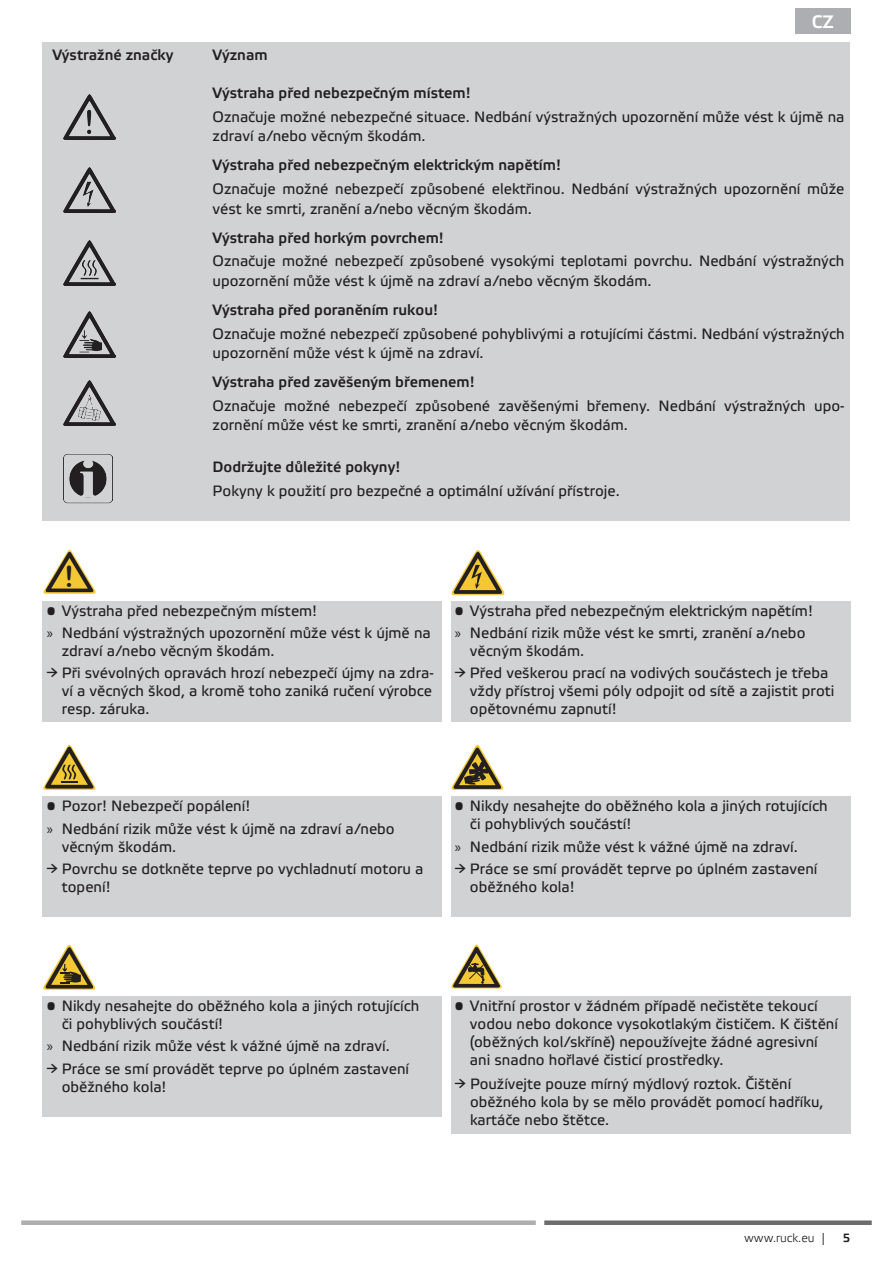
<style>
.page{position:relative;width:893px;height:1263px;background:#fff}
.page>*{position:absolute;margin:0;border:0;box-sizing:border-box;transform-origin:0 0}
.t1{font:29.25px "Arial Rounded MT Bold";color:#231f20;scale:.96 1}
.t2{font:500 18px "Etelka";color:#fff}
.t3{font:15px/18px "Etelka Text";color:#231f20}
.t4{font:500 15px "Etelka";color:#231f20}
.t5{font:300 12px "Etelka";color:#231f20}
.t6{font:500 12px "Etelka";color:#231f20}
.t7{font:11.7px "Arial Rounded MT Bold";color:#231f20;scale:.96 1}
.s1{font-family:"Myriad Pro"}
</style>
<div class="page">
<div style="left:21px;top:1220px;width:515px;height:5px;background:#adaeb1"></div>
<div style="left:544px;top:1220px;width:328px;height:5px;background:#6c6c70"></div>
<div style="left:43px;top:43px;width:807px;height:478px;background:#d1d2d4"></div>
<img style="left:64px;top:312px;width:52px;height:45px">
<img style="left:64px;top:240px;width:52px;height:46px">
<img style="left:64px;top:380px;width:52px;height:45px">
<img style="left:64px;top:167px;width:52px;height:45px">
<img style="left:64px;top:95px;width:52px;height:45px">
<img style="left:64px;top:454px;width:49px;height:49px">
<div style="left:43px;top:601px;width:399px;height:121px;background:#d1d2d4"></div>
<div style="left:451px;top:601px;width:399px;height:121px;background:#d1d2d4"></div>
<svg style="left:43px;top:550px;width:53px;height:44px"></svg>
<svg style="left:451px;top:550px;width:54px;height:45px"></svg>
<svg style="left:43px;top:744px;width:53px;height:46px"></svg>
<svg style="left:451px;top:744px;width:53px;height:46px"></svg>
<div style="left:43px;top:796px;width:399px;height:121px;background:#d1d2d4"></div>
<div style="left:451px;top:796px;width:399px;height:121px;background:#d1d2d4"></div>
<svg style="left:451px;top:944px;width:51px;height:44px"></svg>
<svg style="left:43px;top:944px;width:53px;height:46px"></svg>
<div style="left:43px;top:996px;width:399px;height:121px;background:#d1d2d4"></div>
<div style="left:451px;top:996px;width:399px;height:121px;background:#d1d2d4"></div>
<div style="left:795px;top:9px;width:55px;height:25px;background:#adaeb1"></div>
<div style="left:451px;top:1013px;width:399px;height:121px;background:#d1d2d4"></div>
<p class="t4" style="left:52px;top:46px;width:122px">Výstražné značky</p>
<p class="t4" style="left:213px;top:46px;width:57px">Význam</p>
<p class="t2" style="left:812px;top:11px;width:23px">CZ</p>
<h1 class="t1" style="left:65px;top:559px;width:11px">!</h1>
<p class="t4" style="left:213px;top:84px;width:260px">Výstraha před nebezpečným místem!</p>
<p class="t3" style="left:213px;top:107px;width:633px;line-height:19.5px">Označuje možné nebezpečné situace. Nedbání výstražných upozornění může vést k újmě na zdraví a/nebo věcným škodám.</p>
<p class="t4" style="left:213px;top:157px;width:350px">Výstraha před nebezpečným elektrickým napětím!</p>
<p class="t3" style="left:213px;top:180px;width:633px;line-height:19.5px">Označuje možné nebezpečí způsobené elektřinou. Nedbání výstražných upozornění může vést ke smrti, zranění a/nebo věcným škodám.</p>
<p class="t4" style="left:213px;top:229px;width:233px">Výstraha před horkým povrchem!</p>
<p class="t3" style="left:213px;top:252px;width:633px;line-height:19.5px">Označuje možné nebezpečí způsobené vysokými teplotami povrchu. Nedbání výstražných upozornění může vést k újmě na zdraví a/nebo věcným škodám.</p>
<p class="t4" style="left:213px;top:301px;width:227px">Výstraha před poraněním rukou!</p>
<p class="t3" style="left:213px;top:324px;width:633px;line-height:19.5px">Označuje možné nebezpečí způsobené pohyblivými a rotujícími částmi. Nedbání výstražných upozornění může vést k újmě na zdraví.</p>
<p class="t4" style="left:213px;top:373px;width:264px">Výstraha před zavěšeným břemenem!</p>
<p class="t3" style="left:213px;top:397px;width:633px;line-height:19.5px">Označuje možné nebezpečí způsobené zavěšenými břemeny. Nedbání výstražných upo&shy;zornění může vést ke smrti, zranění a/nebo věcným škodám.</p>
<p class="t4" style="left:213px;top:458px;width:189px">Dodržujte důležité pokyny!</p>
<p class="t3" style="left:213px;top:482px;width:409px">Pokyny k použití pro bezpečné a optimální užívání přístroje.</p>
<p class="t3" style="left:47px;top:600px;width:385px;line-height:22.2px">• Výstraha před nebezpečným místem!<br><span class="s1">»</span> Nedbání výstražných upozornění může vést k újmě na</p>
<p class="t3" style="left:62px;top:642px;width:214px">zdraví a/nebo věcným škodám.</p>
<p class="t3" style="left:62px;top:665px;width:373px;text-align:justify;text-indent:-15px">→ Při svévolných opravách hrozí nebezpečí újmy na zdra&shy;ví a věcných škod, a kromě toho zaniká ručení výrobce resp. záruka.</p>
<h1 class="t1" style="left:238px;top:610px;width:11px">!</h1>
<p class="t7" style="left:121px;top:675px;width:5px">!</p>
<p class="t3" style="left:455px;top:600px;width:359px;line-height:22.2px">• Výstraha před nebezpečným elektrickým napětím! <span class="s1">»</span> Nedbání rizik může vést ke smrti, zranění a/nebo</p>
<p class="t3" style="left:470px;top:642px;width:116px">věcným škodám.</p>
<p class="t3" style="left:470px;top:665px;width:366px;text-indent:-15px">→ Před veškerou prací na vodivých součástech je třeba vždy přístroj všemi póly odpojit od sítě a zajistit proti opětovnému zapnutí!</p>
<h1 class="t1" style="left:238px;top:791px;width:11px">!</h1>
<p class="t3" style="left:47px;top:796px;width:349px;line-height:22.2px">• Pozor! Nebezpečí popálení!<br><span class="s1">»</span> Nedbání rizik může vést k újmě na zdraví a/nebo</p>
<p class="t3" style="left:62px;top:838px;width:116px">věcným škodám.</p>
<p class="t3" style="left:62px;top:860px;width:363px;text-indent:-15px">→ Povrchu se dotkněte teprve po vychladnutí motoru a topení!</p>
<p class="t3" style="left:470px;top:798px;width:359px;text-indent:-15px">• Nikdy nesahejte do oběžného kola a jiných rotujících či pohyblivých součástí!</p>
<p class="t3" style="left:455px;top:838px;width:344px"><span class="s1">»</span> Nedbání rizik může vést k vážné újmě na zdraví.</p>
<p class="t3" style="left:470px;top:860px;width:349px;text-indent:-15px">→ Práce se smí provádět teprve po úplném zastavení oběžného kola!</p>
<p class="t3" style="left:62px;top:998px;width:359px;text-indent:-15px">• Nikdy nesahejte do oběžného kola a jiných rotujících či pohyblivých součástí!</p>
<p class="t3" style="left:47px;top:1038px;width:344px"><span class="s1">»</span> Nedbání rizik může vést k vážné újmě na zdraví.</p>
<p class="t3" style="left:62px;top:1060px;width:349px;text-indent:-15px">→ Práce se smí provádět teprve po úplném zastavení oběžného kola!</p>
<p class="t3" style="left:470px;top:998px;width:370px;text-indent:-15px">• Vnitřní prostor v žádném případě nečistěte tekoucí vodou nebo dokonce vysokotlakým čističem. K čištění (oběžných kol/skříně) nepoužívejte žádné agresivní ani snadno hořlavé čisticí prostředky.</p>
<p class="t3" style="left:470px;top:1075px;width:355px;text-indent:-15px">→ Používejte pouze mírný mýdlový roztok. Čištění oběžného kola by se mělo provádět pomocí hadříku, kartáče nebo štětce.</p>
<p class="t5" style="left:744px;top:1231px;width:82px">www.ruck.eu |</p>
<p class="t6" style="left:843px;top:1231px;width:9px">5</p>
</div>
